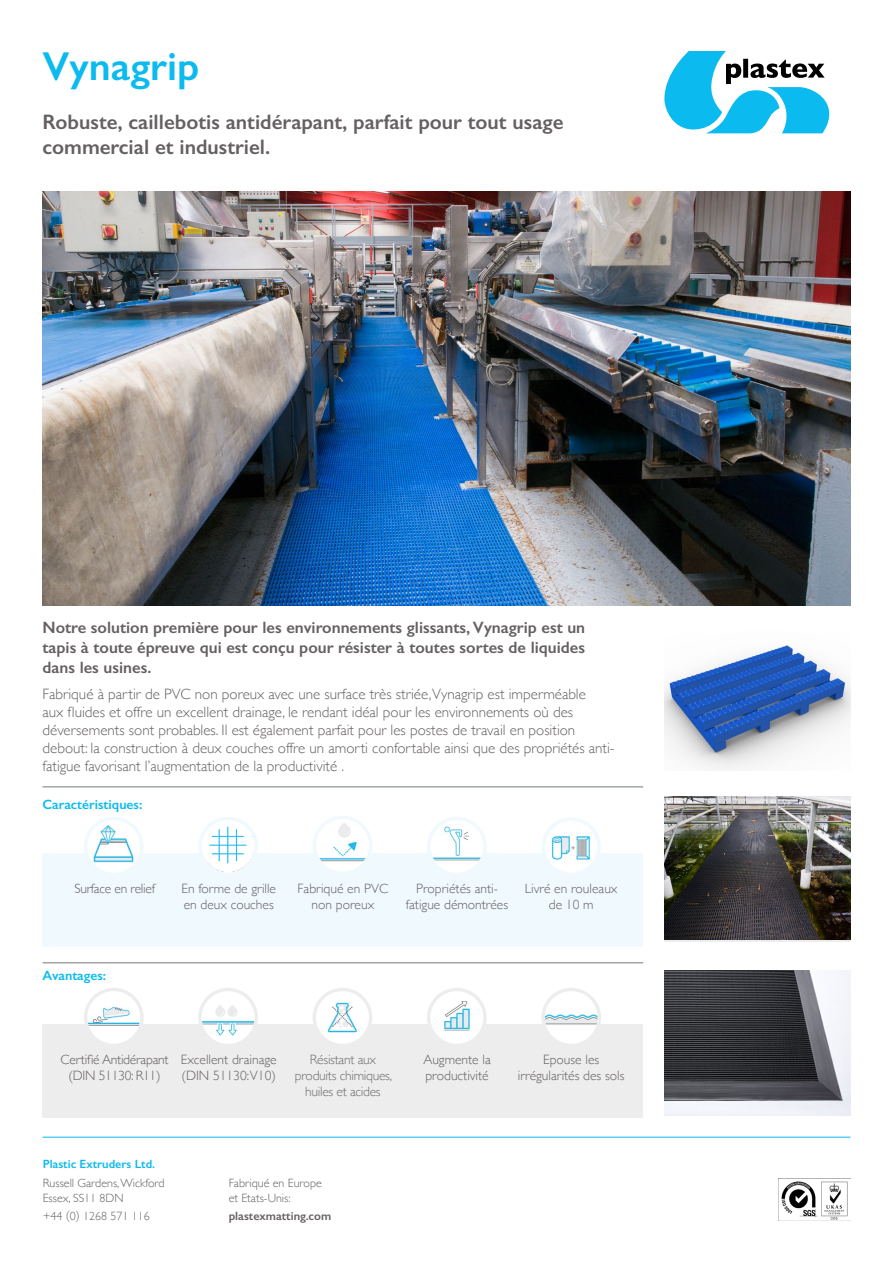
<style>
.page{position:relative;width:893px;height:1263px;background:#fff}
.page>*{position:absolute;margin:0;border:0;box-sizing:border-box;transform-origin:0 0}
.t1{font:600 40.5px "Gill Sans";color:#0bbbef}
.t2{font:600 21px/25.2px "Gill Sans";color:#656062}
.t3{font:600 16.5px/19.8px "Gill Sans";color:#656062;text-align:justify}
.t4{font:300 15px/18px "Gill Sans";color:#656062}
.t5{font:300 13.5px/16.2px "Gill Sans";color:#656062;text-align:center}
.t6{font:300 13.5px/16.2px "Gill Sans";letter-spacing:-.02em;color:#656062;text-align:center}
.t7{font:300 13.5px/16.2px "Gill Sans";letter-spacing:-.02em;color:#706f6f;text-align:center}
.t8{font:600 13.5px "Gill Sans";color:#0bbbef}
.t9{font:300 12px/14.4px "Gill Sans";color:#656062}
.t10{font:600 12px "Gill Sans";color:#0bbbef}
.t11{font:600 12px "Gill Sans";color:#656062}
</style>
<div class="page">
<img style="left:43px;top:191px;width:807px;height:414px">
<img style="left:664px;top:645px;width:186px;height:124px">
<hr style="left:43px;top:1137px;width:807px;height:1px;background:#0bbbef">
<img style="left:664px;top:797px;width:186px;height:143px">
<img style="left:664px;top:970px;width:186px;height:145px">
<svg style="left:664px;top:51px;width:165px;height:82px"></svg>
<img style="left:781px;top:1181px;width:67px;height:39px">
<div style="left:43px;top:1024px;width:600px;height:94px;background:#ededed"></div>
<div style="left:86px;top:989px;width:56px;height:56px;background:#ededed;border-radius:50%"></div>
<img style="left:87px;top:991px;width:53px;height:53px;border-radius:26px">
<div style="left:84px;top:988px;width:60px;height:59px;border:3px solid #ededed;border-radius:50%"></div>
<div style="left:200px;top:989px;width:56px;height:56px;background:#ededed;border-radius:50%"></div>
<img style="left:202px;top:991px;width:53px;height:53px;border-radius:26px">
<div style="left:198px;top:988px;width:60px;height:59px;border:3px solid #ededed;border-radius:50%"></div>
<div style="left:314px;top:989px;width:57px;height:56px;background:#ededed;border-radius:50%"></div>
<img style="left:316px;top:991px;width:53px;height:53px;border-radius:26px">
<div style="left:313px;top:988px;width:59px;height:59px;border:3px solid #ededed;border-radius:50%"></div>
<div style="left:429px;top:989px;width:56px;height:56px;background:#ededed;border-radius:50%"></div>
<img style="left:430px;top:991px;width:53px;height:53px;border-radius:26px">
<div style="left:427px;top:988px;width:60px;height:59px;border:3px solid #ededed;border-radius:50%"></div>
<div style="left:543px;top:989px;width:56px;height:56px;background:#ededed;border-radius:50%"></div>
<img style="left:545px;top:991px;width:53px;height:53px;border-radius:26px">
<div style="left:541px;top:988px;width:60px;height:59px;border:3px solid #ededed;border-radius:50%"></div>
<div style="left:43px;top:853px;width:600px;height:94px;background:#f0f9fe"></div>
<div style="left:86px;top:818px;width:56px;height:56px;background:#f0f9fe;border-radius:50%"></div>
<img style="left:87px;top:820px;width:53px;height:53px;border-radius:26px">
<div style="left:84px;top:817px;width:60px;height:59px;border:3px solid #f0f9fe;border-radius:50%"></div>
<img style="left:202px;top:821px;width:52px;height:51px">
<div style="left:198px;top:817px;width:60px;height:59px;border:3px solid #f0f9fe;border-radius:50%"></div>
<div style="left:314px;top:817px;width:57px;height:56px;background:#f0f9fe;border-radius:50%"></div>
<img style="left:316px;top:819px;width:53px;height:53px;border-radius:26px">
<div style="left:313px;top:816px;width:59px;height:59px;border:3px solid #f0f9fe;border-radius:50%"></div>
<div style="left:429px;top:818px;width:56px;height:56px;background:#f0f9fe;border-radius:50%"></div>
<img style="left:430px;top:820px;width:53px;height:53px;border-radius:26px">
<div style="left:427px;top:817px;width:60px;height:59px;border:3px solid #f0f9fe;border-radius:50%"></div>
<div style="left:543px;top:819px;width:56px;height:55px;background:#f0f9fe;border-radius:50%"></div>
<img style="left:545px;top:821px;width:52px;height:52px;border-radius:26px">
<div style="left:542px;top:817px;width:59px;height:59px;border:3px solid #f0f9fe;border-radius:50%"></div>
<hr style="left:43px;top:787px;width:600px;height:1px;background:#72787a">
<hr style="left:43px;top:962px;width:600px;height:1px;background:#72787a">
<h1 class="t1" style="left:43px;top:42px;width:158px">Vynagrip</h1>
<h2 class="t2" style="left:43px;top:109px;width:523px">Robuste, caillebotis antidérapant, parfait pour tout usage commercial et industriel.</h2>
<p class="t3" style="left:43px;top:617px;width:544px">Notre solution première pour les environnements glissants, Vynagrip est un tapis à toute épreuve qui est conçu pour résister à toutes sortes de liquides dans les usines.</p>
<p class="t4" style="left:43px;top:684px;width:574px">Fabriqué à partir de PVC non poreux avec une surface très striée,Vynagrip est imperméable<br>aux fluides et offre un excellent drainage, le rendant idéal pour les environnements où des déversements sont probables. Il est également parfait pour les postes de travail en position debout: la construction à deux couches offre un amorti confortable ainsi que des propriétés anti&shy;fatigue favorisant l’augmentation de la productivité .</p>
<p class="t8" style="left:43px;top:796px;width:101px">Caractéristiques:</p>
<p class="t6" style="left:74px;top:879px;width:82px">Surface en relief</p>
<p class="t5" style="left:181px;top:879px;width:96px;text-align:left">En forme de grille en deux couches</p>
<p class="t5" style="left:298px;top:879px;width:92px">Fabriqué en PVC non poreux</p>
<p class="t5" style="left:406px;top:879px;width:104px">Propriétés anti&shy;fatigue démontrées</p>
<p class="t5" style="left:525px;top:879px;width:94px">Livré en rouleaux de 10 m</p>
<p class="t8" style="left:43px;top:967px;width:65px">Avantages:</p>
<p class="t6" style="left:61px;top:1050px;width:110px">Certifié Antidérapant (DIN 51130: R11)</p>
<p class="t5" style="left:181px;top:1050px;width:97px;text-align:left">Excellent drainage (DIN 51130:V10)</p>
<p class="t7" style="left:295px;top:1050px;width:99px">Résistant aux produits chimiques, huiles et acides</p>
<p class="t5" style="left:423px;top:1050px;width:69px;text-align:left">Augmente la productivité</p>
<p class="t5" style="left:518px;top:1050px;width:108px">Epouse les irrégularités des sols</p>
<p class="t10" style="left:43px;top:1156px;width:114px">Plastic Extruders Ltd.</p>
<p class="t9" style="left:43px;top:1176px;width:124px">Russell Gardens, Wickford<br>Essex, SS11 8DN</p>
<p class="t9" style="left:43px;top:1209px;width:109px">+44 (0) 1268 571 116</p>
<p class="t9" style="left:229px;top:1176px;width:95px">Fabriqué en Europe et Etats-Unis:</p>
<p class="t11" style="left:229px;top:1209px;width:104px">plastexmatting.com</p>
</div>
